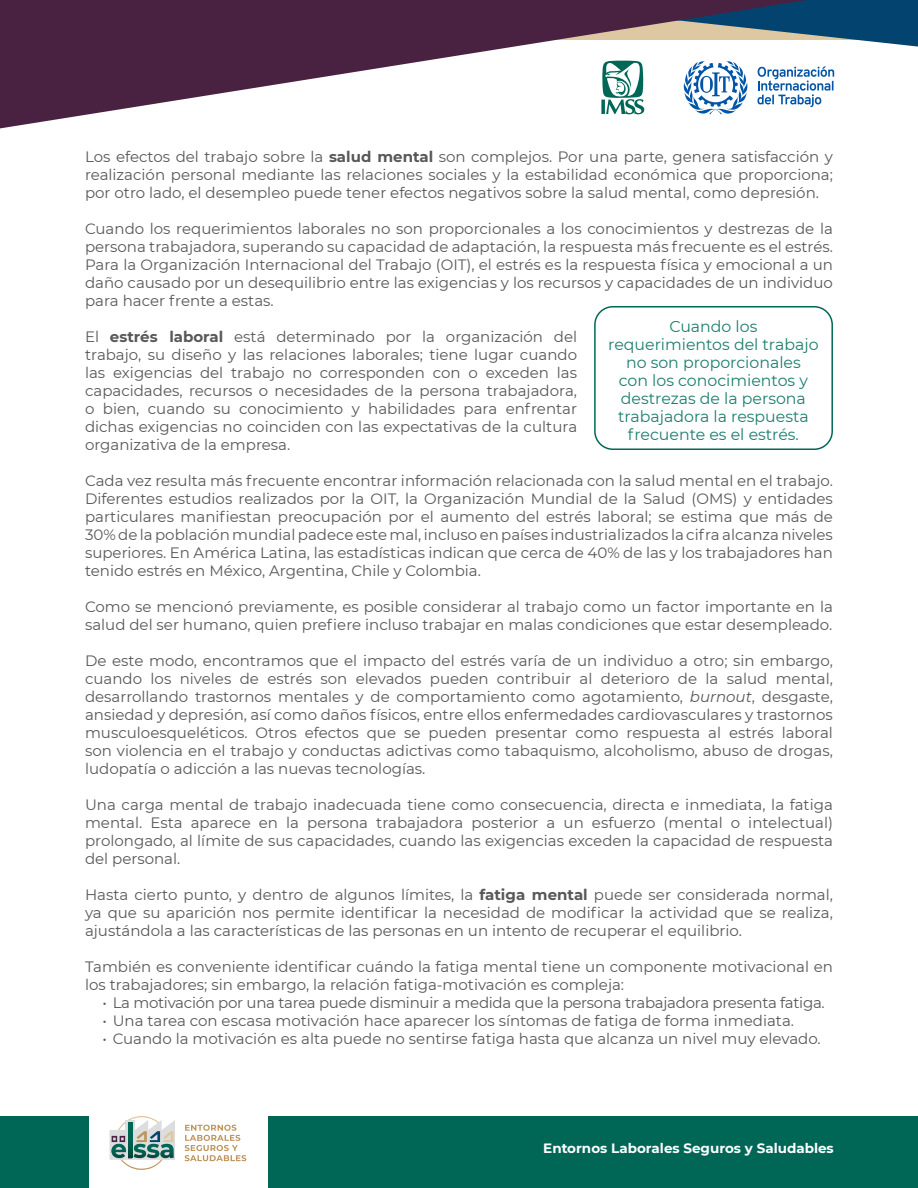
<style>
.page{position:relative;width:918px;height:1188px;background:#fff}
.page>*{position:absolute;margin:0;border:0;box-sizing:border-box;transform-origin:0 0}
.t1{font:15.75px/18px "Montserrat";color:#1d7e6f;text-align:center}
.t2{font:15px/18px "Montserrat";color:#57585a;text-align:justify}
.t3{font:15px "Montserrat";letter-spacing:-.02em;color:#57585a}
.t4{font:700 13.5px "Montserrat";color:#fff}
.s1{font-weight:700}
.s2{font-style:italic}
</style>
<div class="page">
<div style="left:268px;top:1116px;width:650px;height:72px;background:#006756"></div>
<div style="left:0;top:1116px;width:88px;height:72px;background:#006756"></div>
<svg style="left:0;top:0;width:918px;height:129px"></svg>
<svg style="left:185px;top:1125px;width:61px;height:36px"></svg>
<svg style="left:110px;top:1116px;width:65px;height:54px"></svg>
<div style="left:594px;top:306px;width:239px;height:144px;border:2px solid #006756;border-radius:18px"></div>
<p class="t2" style="left:85px;top:147px;width:749px">Los efectos del trabajo sobre la <span class="s1">salud mental</span> son complejos. Por una parte, genera satisfacción y realización personal mediante las relaciones sociales y la estabilidad económica que proporciona; por otro lado, el desempleo puede tener efectos negativos sobre la salud mental, como depresión.</p>
<p class="t2" style="left:85px;top:219px;width:749px">Cuando los requerimientos laborales no son proporcionales a los conocimientos y destrezas de la persona trabajadora, superando su capacidad de adaptación, la respuesta más frecuente es el estrés.<br>Para la Organización Internacional del Trabajo (OIT), el estrés es la respuesta física y emocional a un daño causado por un desequilibrio entre las exigencias y los recursos y capacidades de un individuo para hacer frente a estas.</p>
<p class="t2" style="left:85px;top:327px;width:494px">El <span class="s1">estrés laboral</span> está determinado por la organización del trabajo, su diseño y las relaciones laborales; tiene lugar cuando las exigencias del trabajo no corresponden con o exceden las capacidades, recursos o necesidades de la persona trabajadora, o bien, cuando su conocimiento y habilidades para enfrentar dichas exigencias no coinciden con las expectativas de la cultura organizativa de la empresa.</p>
<p class="t2" style="left:85px;top:471px;width:749px">Cada vez resulta más frecuente encontrar información relacionada con la salud mental en el trabajo.<br>Diferentes estudios realizados por la OIT, la Organización Mundial de la Salud (OMS) y entidades particulares manifiestan preocupación por el aumento del estrés laboral; se estima que más de 30% de la población mundial padece este mal, incluso en países industrializados la cifra alcanza niveles superiores. En América Latina, las estadísticas indican que cerca de 40% de las y los trabajadores han tenido estrés en México, Argentina, Chile y Colombia.</p>
<p class="t2" style="left:85px;top:597px;width:749px">Como se mencionó previamente, es posible considerar al trabajo como un factor importante en la salud del ser humano, quien prefiere incluso trabajar en malas condiciones que estar desempleado.</p>
<p class="t2" style="left:85px;top:651px;width:749px">De este modo, encontramos que el impacto del estrés varía de un individuo a otro; sin embargo, cuando los niveles de estrés son elevados pueden contribuir al deterioro de la salud mental, desarrollando trastornos mentales y de comportamiento como agotamiento, <span class="s2">burnout</span>, desgaste, ansiedad y depresión, así como daños físicos, entre ellos enfermedades cardiovasculares y trastornos musculoesqueléticos. Otros efectos que se pueden presentar como respuesta al estrés laboral son violencia en el trabajo y conductas adictivas como tabaquismo, alcoholismo, abuso de drogas, ludopatía o adicción a las nuevas tecnologías.</p>
<p class="t2" style="left:85px;top:795px;width:749px">Una carga mental de trabajo inadecuada tiene como consecuencia, directa e inmediata, la fatiga mental. Esta aparece en la persona trabajadora posterior a un esfuerzo (mental o intelectual) prolongado, al límite de sus capacidades, cuando las exigencias exceden la capacidad de respuesta del personal.</p>
<p class="t2" style="left:85px;top:885px;width:749px">Hasta cierto punto, y dentro de algunos límites, la <span class="s1">fatiga mental</span> puede ser considerada normal, ya que su aparición nos permite identificar la necesidad de modificar la actividad que se realiza, ajustándola a las características de las personas en un intento de recuperar el equilibrio.</p>
<p class="t2" style="left:85px;top:957px;width:749px">También es conveniente identificar cuándo la fatiga mental tiene un componente motivacional en los trabajadores; sin embargo, la relación fatiga-motivación es compleja:</p>
<p class="t3" style="left:102px;top:992px;width:724px">• La motivación por una tarea puede disminuir a medida que la persona trabajadora presenta fatiga.</p>
<p class="t2" style="left:102px;top:1011px;width:693px">• Una tarea con escasa motivación hace aparecer los síntomas de fatiga de forma inmediata.</p>
<p class="t2" style="left:102px;top:1029px;width:720px">• Cuando la motivación es alta puede no sentirse fatiga hasta que alcanza un nivel muy elevado.</p>
<p class="t1" style="left:608px;top:316px;width:212px">Cuando los requerimientos del trabajo no son proporcionales<br>con los conocimientos y destrezas de la persona trabajadora la respuesta frecuente es el estrés.</p>
<p class="t4" style="left:543px;top:1138px;width:292px">Entornos Laborales Seguros y Saludables</p>
</div>
